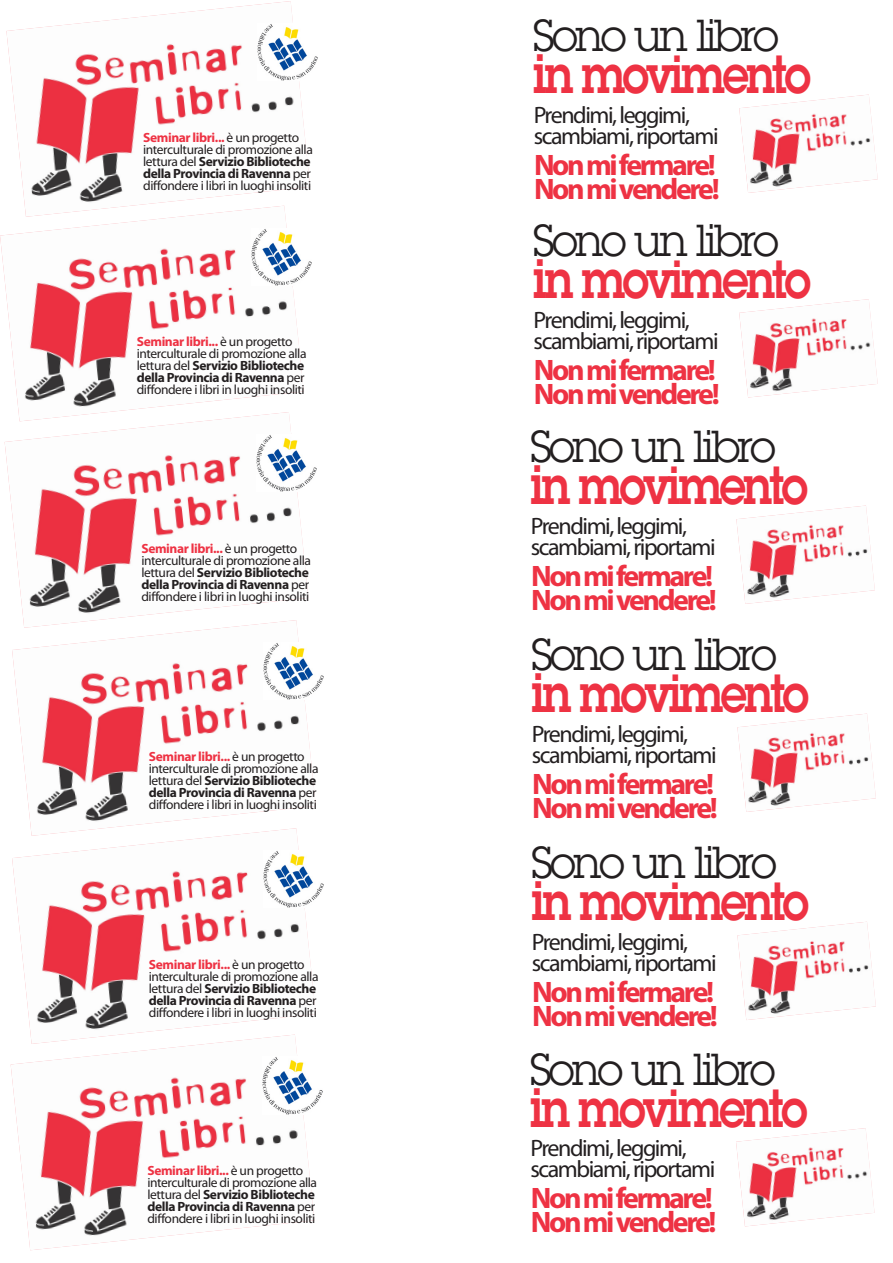
<style>
.page{position:relative;width:893px;height:1263px;background:#fff}
.page>*{position:absolute;margin:0;border:0;box-sizing:border-box;transform-origin:0 0}
.t1{font:600 52.2px "Lubalin Graph";letter-spacing:-.06em;color:#ee3243;scale:.86 1}
.t2{font:43.5px "Lubalin Graph";letter-spacing:-.06em;color:#231f20}
.t3{font:700 29.7px/24px "Myriad Pro";letter-spacing:-.08em;color:#ee3243}
.t4{font:23.7px/21px "Myriad Pro";letter-spacing:-.06em;color:#231f20}
.t5{font:13.35px/12px "Myriad Pro";letter-spacing:-.03em;color:#231f20}
.s1{font-weight:700;color:#ee3243}
.s2{font-weight:700}
.s3{font-size:54px}
</style>
<div class="page">
<img style="left:6px;top:1px;width:304px;height:205px">
<img style="left:258px;top:23px;width:60px;height:58px">
<img style="left:739px;top:95px;width:139px;height:98px">
<img style="left:11px;top:1044px;width:303px;height:206px">
<img style="left:262px;top:1057px;width:60px;height:57px">
<img style="left:736px;top:1128px;width:138px;height:98px">
<img style="left:5px;top:421px;width:303px;height:199px">
<img style="left:256px;top:434px;width:60px;height:58px">
<img style="left:736px;top:505px;width:139px;height:99px">
<img style="left:0;top:206px;width:304px;height:215px">
<img style="left:252px;top:228px;width:59px;height:57px">
<img style="left:739px;top:299px;width:139px;height:99px">
<img style="left:12px;top:620px;width:304px;height:208px">
<img style="left:264px;top:642px;width:59px;height:58px">
<img style="left:737px;top:714px;width:139px;height:98px">
<img style="left:12px;top:828px;width:304px;height:216px">
<img style="left:264px;top:850px;width:59px;height:58px">
<img style="left:737px;top:922px;width:139px;height:98px">
<p class="t5" style="left:143px;top:131px;width:171px"><span class="s1">Seminar libri...</span> è un progetto interculturale di promozione alla lettura del <span class="s2">Servizio Biblioteche della Provincia di Ravenna</span> per diffondere i libri in luoghi insoliti</p>
<p class="t5" style="left:137px;top:336px;width:171px"><span class="s1">Seminar libri...</span> è un progetto interculturale di promozione alla lettura del <span class="s2">Servizio Biblioteche della Provincia di Ravenna</span> per diffondere i libri in luoghi insoliti</p>
<p class="t5" style="left:141px;top:542px;width:171px"><span class="s1">Seminar libri...</span> è un progetto interculturale di promozione alla lettura del <span class="s2">Servizio Biblioteche della Provincia di Ravenna</span> per diffondere i libri in luoghi insoliti</p>
<p class="t5" style="left:149px;top:750px;width:171px"><span class="s1">Seminar libri...</span> è un progetto interculturale di promozione alla lettura del <span class="s2">Servizio Biblioteche della Provincia di Ravenna</span> per diffondere i libri in luoghi insoliti</p>
<p class="t5" style="left:149px;top:959px;width:171px"><span class="s1">Seminar libri...</span> è un progetto interculturale di promozione alla lettura del <span class="s2">Servizio Biblioteche della Provincia di Ravenna</span> per diffondere i libri in luoghi insoliti</p>
<p class="t5" style="left:147px;top:1165px;width:171px"><span class="s1">Seminar libri...</span> è un progetto interculturale di promozione alla lettura del <span class="s2">Servizio Biblioteche della Provincia di Ravenna</span> per diffondere i libri in luoghi insoliti</p>
<h2 class="t2" style="left:533px;top:8px;width:247px">Sono un libro</h2>
<h1 class="t1" style="left:533px;top:40px;width:324px"><span class="s3">i</span>n movimento</h1>
<h3 class="t4" style="left:534px;top:105px;width:186px">Prendimi, leggimi, scambiami, riportami</h3>
<h3 class="t3" style="left:534px;top:153px;width:187px">Non mi fermare!<br>Non mi vendere!</h3>
<h2 class="t2" style="left:533px;top:213px;width:247px">Sono un libro</h2>
<h1 class="t1" style="left:533px;top:244px;width:324px"><span class="s3">i</span>n movimento</h1>
<h3 class="t4" style="left:534px;top:309px;width:186px">Prendimi, leggimi, scambiami, riportami</h3>
<h3 class="t3" style="left:534px;top:358px;width:187px">Non mi fermare!<br>Non mi vendere!</h3>
<h2 class="t2" style="left:530px;top:419px;width:247px">Sono un libro</h2>
<h1 class="t1" style="left:530px;top:451px;width:324px"><span class="s3">i</span>n movimento</h1>
<h3 class="t4" style="left:531px;top:516px;width:186px">Prendimi, leggimi, scambiami, riportami</h3>
<h3 class="t3" style="left:531px;top:564px;width:187px">Non mi fermare!<br>Non mi vendere!</h3>
<h2 class="t2" style="left:531px;top:627px;width:247px">Sono un libro</h2>
<h1 class="t1" style="left:531px;top:659px;width:324px"><span class="s3">i</span>n movimento</h1>
<h3 class="t4" style="left:532px;top:724px;width:186px">Prendimi, leggimi, scambiami, riportami</h3>
<h3 class="t3" style="left:532px;top:772px;width:187px">Non mi fermare!<br>Non mi vendere!</h3>
<h2 class="t2" style="left:531px;top:835px;width:247px">Sono un libro</h2>
<h1 class="t1" style="left:531px;top:867px;width:324px"><span class="s3">i</span>n movimento</h1>
<h3 class="t4" style="left:532px;top:932px;width:186px">Prendimi, leggimi, scambiami, riportami</h3>
<h3 class="t3" style="left:532px;top:980px;width:187px">Non mi fermare!<br>Non mi vendere!</h3>
<h2 class="t2" style="left:530px;top:1041px;width:247px">Sono un libro</h2>
<h1 class="t1" style="left:530px;top:1073px;width:324px"><span class="s3">i</span>n movimento</h1>
<h3 class="t4" style="left:530px;top:1138px;width:186px">Prendimi, leggimi, scambiami, riportami</h3>
<h3 class="t3" style="left:531px;top:1187px;width:187px">Non mi fermare!<br>Non mi vendere!</h3>
</div>
